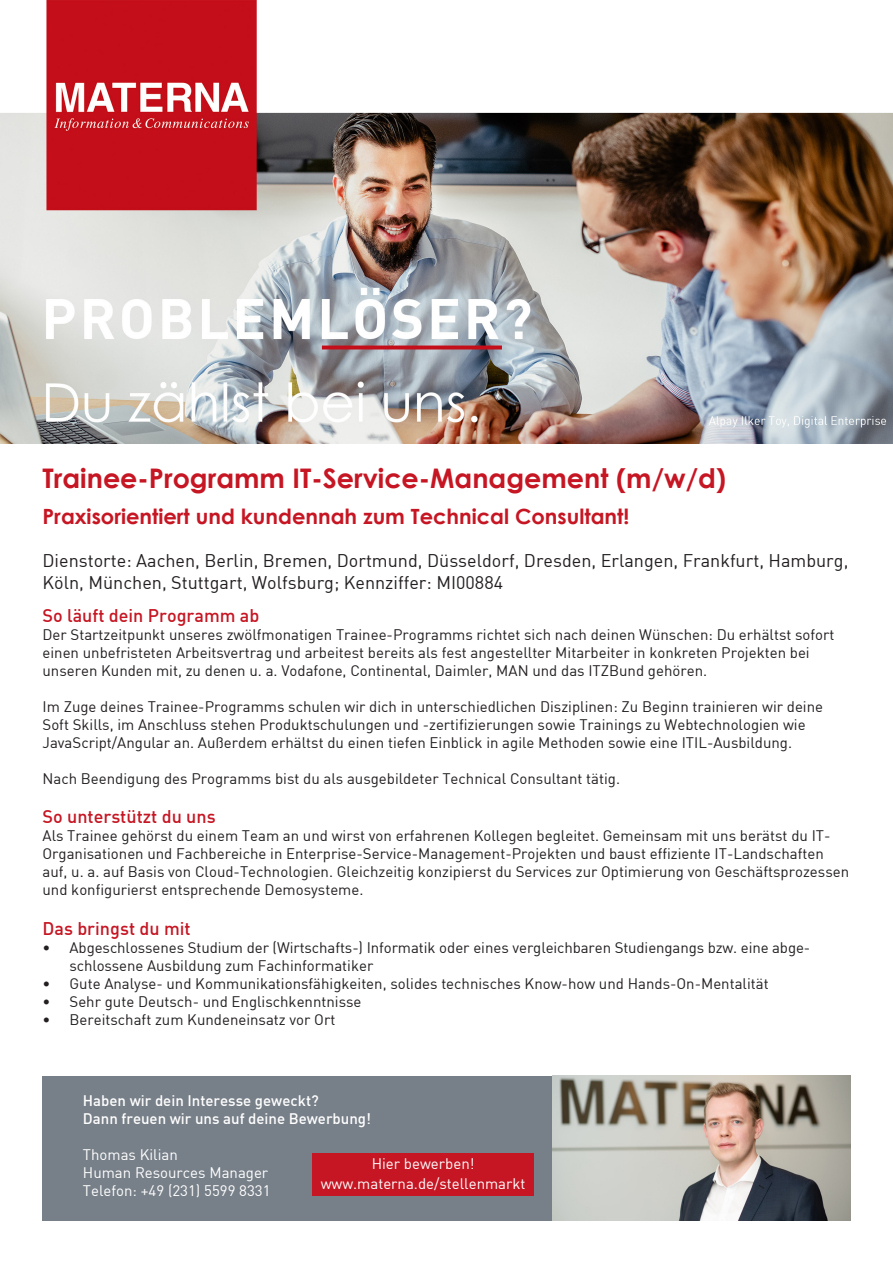
<style>
.page{position:relative;width:893px;height:1263px;background:#fff}
.page>*{position:absolute;margin:0;border:0;box-sizing:border-box;transform-origin:0 0}
.t1{font:700 27px "Century Gothic";color:#c61623}
.t2{font:700 21px "Century Gothic";color:#c61623}
.t3{font:18px/21.6px "DIN";color:#231f20}
.t4{font:18px "DIN Medium";color:#c61623}
.t5{font:15px/18px "DIN";color:#231f20}
.t6{font:15px "DIN";color:#fff}
.t7{font:15px/18px "DIN Medium";color:#fff}
</style>
<div class="page">
<img style="left:0;top:0;width:893px;height:443px">
<div style="left:43px;top:1076px;width:807px;height:144px;background:#777f88"></div>
<img style="left:553px;top:1076px;width:297px;height:144px">
<div style="left:313px;top:1153px;width:221px;height:43px;background:#c61623"></div>
<p class="t1" style="left:43px;top:458px;width:685px">Trainee-Programm IT-Service-Management (m/w/d)</p>
<p class="t2" style="left:43px;top:500px;width:588px">Praxisorientiert und kundennah zum Technical Consultant!</p>
<p class="t3" style="left:43px;top:550px;width:807px">Dienstorte: Aachen, Berlin, Bremen, Dortmund, Düsseldorf, Dresden, Erlangen, Frankfurt, Hamburg,<br>Köln, München, Stuttgart, Wolfsburg; Kennziffer: MI00884</p>
<p class="t4" style="left:43px;top:604px;width:218px">So läuft dein Programm ab</p>
<p class="t5" style="left:43px;top:625px;width:793px">Der Startzeitpunkt unseres zwölfmonatigen Trainee-Programms richtet sich nach deinen Wünschen: Du erhältst sofort einen unbefristeten Arbeitsvertrag und arbeitest bereits als fest angestellter Mitarbeiter in konkreten Projekten bei unseren Kunden mit, zu denen u. a. Vodafone, Continental, Daimler, MAN und das ITZBund gehören.</p>
<p class="t5" style="left:43px;top:697px;width:782px">Im Zuge deines Trainee-Programms schulen wir dich in unterschiedlichen Disziplinen: Zu Beginn trainieren wir deine<br>Soft Skills, im Anschluss stehen Produktschulungen und -zertifizierungen sowie Trainings zu Webtechnologien wie<br>JavaScript/Angular an. Außerdem erhältst du einen tiefen Einblick in agile Methoden sowie eine ITIL-Ausbildung.</p>
<p class="t5" style="left:43px;top:769px;width:579px">Nach Beendigung des Programms bist du als ausgebildeter Technical Consultant tätig.</p>
<p class="t4" style="left:43px;top:805px;width:175px">So unterstützt du uns</p>
<p class="t5" style="left:43px;top:827px;width:808px">Als Trainee gehörst du einem Team an und wirst von erfahrenen Kollegen begleitet. Gemeinsam mit uns berätst du IT-Organisationen und Fachbereiche in Enterprise-Service-Management-Projekten und baust effiziente IT-Landschaften auf, u. a. auf Basis von Cloud-Technologien. Gleichzeitig konzipierst du Services zur Optimierung von Geschäftsprozessen und konfigurierst entsprechende Demosysteme.</p>
<p class="t4" style="left:43px;top:917px;width:150px">Das bringst du mit</p>
<p class="t5" style="left:70px;top:938px;width:742px;text-indent:-27px">• Abgeschlossenes Studium der (Wirtschafts-) Informatik oder eines vergleichbaren Studiengangs bzw. eine abge&shy;schlossene Ausbildung zum Fachinformatiker</p>
<p class="t5" style="left:43px;top:974px;width:728px">• Gute Analyse- und Kommunikationsfähigkeiten, solides technisches Know-how und Hands-On-Mentalität</p>
<p class="t5" style="left:43px;top:992px;width:320px">• Sehr gute Deutsch- und Englischkenntnisse</p>
<p class="t5" style="left:43px;top:1010px;width:294px">• Bereitschaft zum Kundeneinsatz vor Ort</p>
<p class="t7" style="left:83px;top:1091px;width:290px">Haben wir dein Interesse geweckt?<br>Dann freuen wir uns auf deine Bewerbung!</p>
<p class="t6" style="left:83px;top:1145px;width:96px">Thomas Kilian</p>
<p class="t6" style="left:83px;top:1163px;width:187px">Human Resources Manager</p>
<p class="t6" style="left:83px;top:1181px;width:189px">Telefon: +49 (231) 5599 8331</p>
<p class="t6" style="left:372px;top:1154px;width:104px">Hier bewerben!</p>
<p class="t6" style="left:321px;top:1174px;width:206px">www.materna.de/stellenmarkt</p>
</div>
